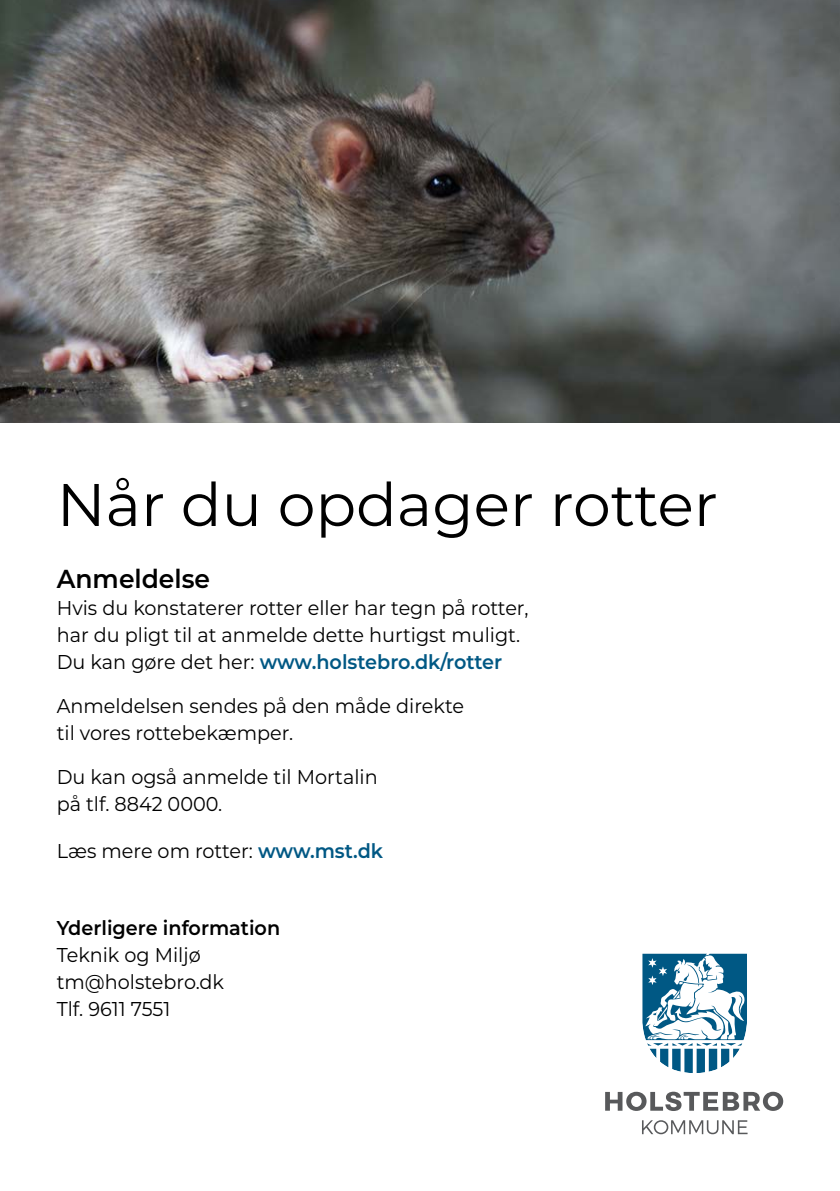
<style>
.page{position:relative;width:840px;height:1191px;background:#fff}
.page>*{position:absolute;margin:0;border:0;box-sizing:border-box;transform-origin:0 0}
.t1{font:60px "Montserrat";color:#000}
.t2{font:600 26px "Montserrat";color:#000;scale:.96 1}
.t3{font:20px/27px "Montserrat";color:#000;scale:.96 1}
.t4{font:600 20px "Montserrat";color:#000;scale:.96 1}
.s1{font-weight:600;color:#005884}
</style>
<div class="page">
<img style="left:0;top:0;width:839px;height:422px">
<svg style="left:642px;top:953px;width:105px;height:120px"></svg>
<svg style="left:642px;top:1120px;width:105px;height:14px"></svg>
<svg style="left:605px;top:1091px;width:177px;height:20px"></svg>
<h1 class="t1" style="left:57px;top:463px;width:662px">Når du opdager rotter</h1>
<h2 class="t2" style="left:57px;top:560px;width:161px">Anmeldelse</h2>
<p class="t3" style="left:57px;top:593px;width:492px">Hvis du konstaterer rotter eller har tegn på rotter, har du pligt til at anmelde dette hurtigst muligt.<br>Du kan gøre det her: <span class="s1">www.holstebro.dk/rotter</span></p>
<p class="t3" style="left:57px;top:691px;width:425px">Anmeldelsen sendes på den måde direkte til vores rottebekæmper.</p>
<p class="t3" style="left:57px;top:762px;width:335px">Du kan også anmelde til Mortalin på tlf. 8842 0000.</p>
<p class="t3" style="left:57px;top:836px;width:341px">Læs mere om rotter: <span class="s1">www.mst.dk</span></p>
<h2 class="t4" style="left:57px;top:913px;width:234px">Yderligere information</h2>
<p class="t3" style="left:57px;top:940px;width:151px">Teknik og Miljø</p>
<p class="t3" style="left:57px;top:967px;width:176px">tm@holstebro.dk</p>
<p class="t3" style="left:57px;top:994px;width:120px">Tlf. 9611 7551</p>
</div>
